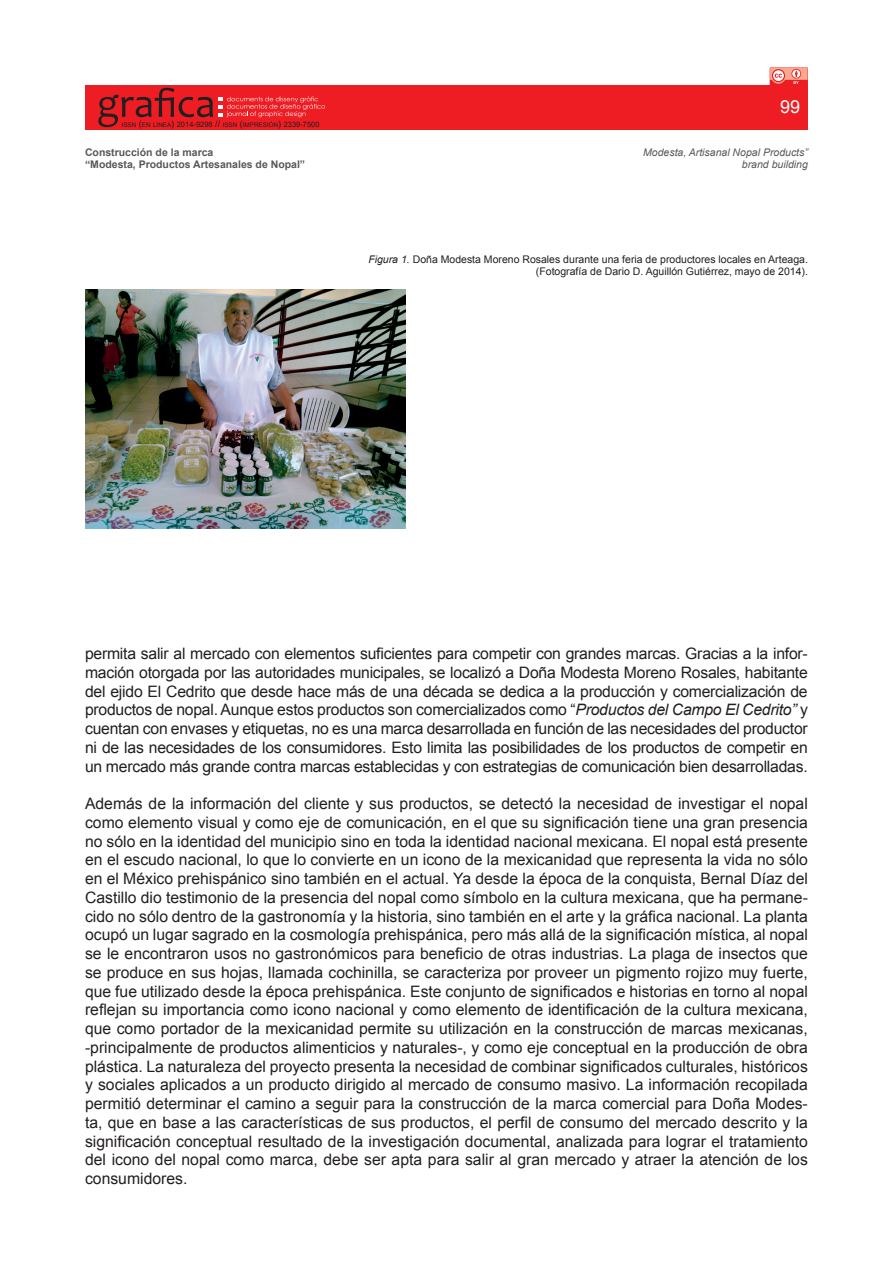
<style>
.page{position:relative;width:893px;height:1263px;background:#fff}
.page>*{position:absolute;margin:0;border:0;box-sizing:border-box;transform-origin:0 0}
.t1{font:18px "Arial";color:#fff}
.t2{font:15.75px/18.8px "Arial";letter-spacing:-.01em;color:#231f20;text-align:justify}
.t3{font:10.5px/12px "Arial";color:#231f20;text-align:right}
.t4{font:700 10.5px/12px "Arial";color:#57585a}
.t5{font:italic 10.5px/12px "Arial";color:#57585a;text-align:right}
.t6{font:6.3px "Arial";color:#231f20}
.s1{font-size:9px}
.s2{font-size:7.5px}
.s3{font-style:italic}
</style>
<div class="page">
<div style="left:85px;top:85px;width:723px;height:44px;background:#ee1d23"></div>
<svg style="left:98px;top:88px;width:227px;height:39px"></svg>
<svg style="left:770px;top:67px;width:38px;height:18px"></svg>
<img style="left:85px;top:289px;width:320px;height:240px">
<p class="t6" style="left:122px;top:121px;width:199px">ISSN <span class="s1">(</span>EN LINEA<span class="s1">)</span> <span class="s2">2014-9298</span> <span class="s1">//</span> ISSN <span class="s1">(</span>IMPRESIÓN<span class="s1">)</span> <span class="s2">2339-7500</span></p>
<p class="t1" style="left:780px;top:95px;width:22px">99</p>
<p class="t4" style="left:85px;top:147px;width:222px">Construcción de la marca<br>“Modesta, Productos Artesanales de Nopal”</p>
<p class="t5" style="left:643px;top:147px;width:166px">Modesta, Artisanal Nopal Products” brand building</p>
<p class="t3" style="left:368px;top:253px;width:441px"><span class="s3">Figura 1.</span> Doña Modesta Moreno Rosales durante una feria de productores locales en Arteaga. (Fotografía de Dario D. Aguillón Gutiérrez, mayo de 2014).</p>
<p class="t2" style="left:85px;top:644px;width:724px">permita salir al mercado con elementos suficientes para competir con grandes marcas. Gracias a la infor&shy;mación otorgada por las autoridades municipales, se localizó a Doña Modesta Moreno Rosales, habitante del ejido El Cedrito que desde hace más de una década se dedica a la producción y comercialización de productos de nopal. Aunque estos productos son comercializados como “<span class="s3">Productos del Campo El Cedrito”</span> y cuentan con envases y etiquetas, no es una marca desarrollada en función de las necesidades del productor ni de las necesidades de los consumidores. Esto limita las posibilidades de los productos de competir en un mercado más grande contra marcas establecidas y con estrategias de comunicación bien desarrolladas.</p>
<p class="t2" style="left:85px;top:794px;width:724px">Además de la información del cliente y sus productos, se detectó la necesidad de investigar el nopal como elemento visual y como eje de comunicación, en el que su significación tiene una gran presencia no sólo en la identidad del municipio sino en toda la identidad nacional mexicana. El nopal está presente en el escudo nacional, lo que lo convierte en un icono de la mexicanidad que representa la vida no sólo en el México prehispánico sino también en el actual. Ya desde la época de la conquista, Bernal Díaz del Castillo dio testimonio de la presencia del nopal como símbolo en la cultura mexicana, que ha permane&shy;cido no sólo dentro de la gastronomía y la historia, sino también en el arte y la gráfica nacional. La planta ocupó un lugar sagrado en la cosmología prehispánica, pero más allá de la significación mística, al nopal se le encontraron usos no gastronómicos para beneficio de otras industrias. La plaga de insectos que se produce en sus hojas, llamada cochinilla, se caracteriza por proveer un pigmento rojizo muy fuerte, que fue utilizado desde la época prehispánica. Este conjunto de significados e historias en torno al nopal reflejan su importancia como icono nacional y como elemento de identificación de la cultura mexicana, que como portador de la mexicanidad permite su utilización en la construcción de marcas mexicanas, -principalmente de productos alimenticios y naturales-, y como eje conceptual en la producción de obra plástica. La naturaleza del proyecto presenta la necesidad de combinar significados culturales, históricos y sociales aplicados a un producto dirigido al mercado de consumo masivo. La información recopilada permitió determinar el camino a seguir para la construcción de la marca comercial para Doña Modes&shy;ta, que en base a las características de sus productos, el perfil de consumo del mercado descrito y la significación conceptual resultado de la investigación documental, analizada para lograr el tratamiento del icono del nopal como marca, debe ser apta para salir al gran mercado y atraer la atención de los consumidores.</p>
</div>
